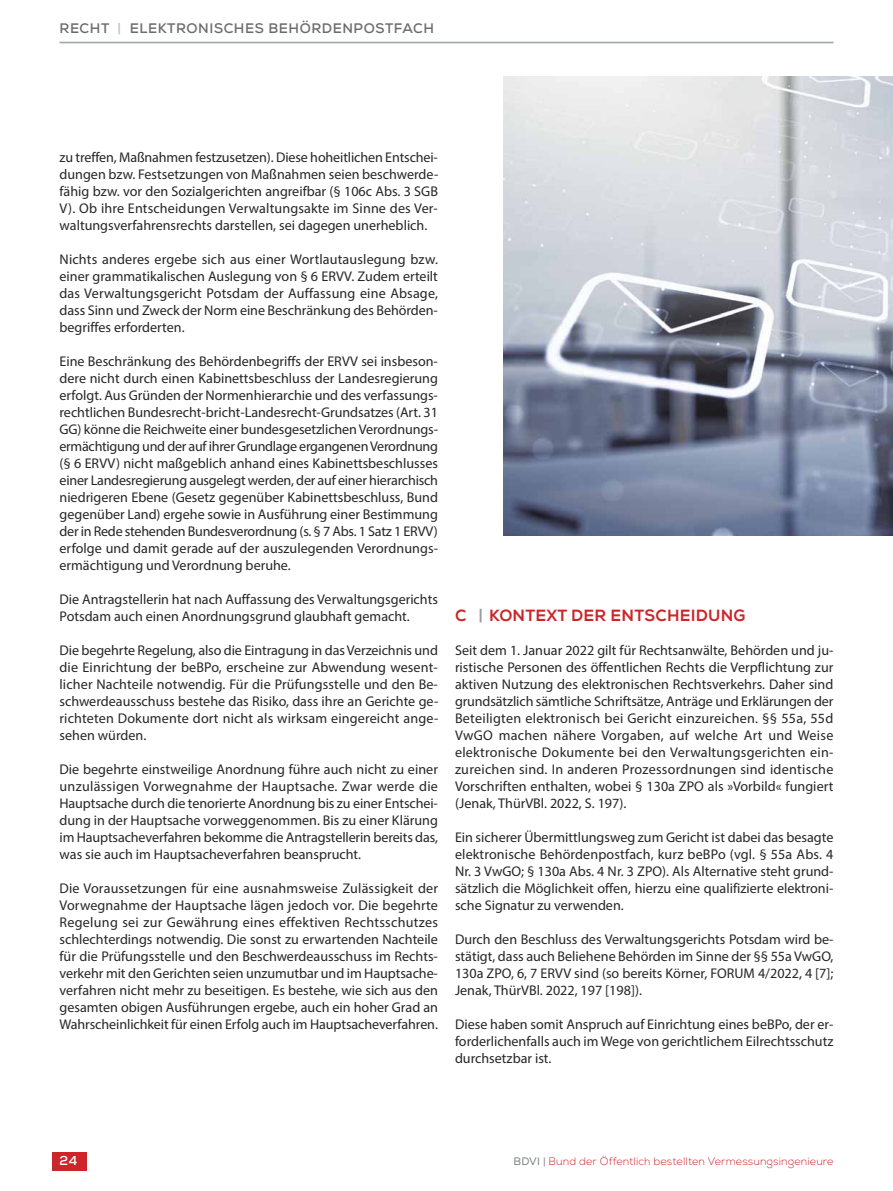
<style>
.page{position:relative;width:893px;height:1191px;background:#fff}
.page>*{position:absolute;margin:0;border:0;box-sizing:border-box;transform-origin:0 0}
.t1{font:800 16.2px "Nexa";letter-spacing:.015em;color:#cc262a}
.t2{font:14.1px/17px "Myriad Pro";color:#272526;text-align:justify}
.t3{font:700 13.8px "Nexa";letter-spacing:.04em;color:#6c6b6c}
.t4{font:700 12.9px "Nexa";color:#fff}
.t5{font:300 10.8px "Nexa";letter-spacing:.01em;color:#cc262a}
.s1{color:#c2c2c2}
.s2{color:#9b9da0}
.s3{font-weight:400;color:#7f8184}
.s4{color:#58595c}
</style>
<div class="page">
<hr style="left:60px;top:42px;width:773px;height:1px;background:#a5a7ab">
<div style="left:53px;top:1151px;width:34px;height:19px;background:#cc262a"></div>
<img style="left:504px;top:77px;width:389px;height:459px">
<p class="t3" style="left:60px;top:24px;width:376px">RECHT <span class="s1">|</span> ELEKTRONISCHES BEHÖRDENPOSTFACH</p>
<p class="t2" style="left:60px;top:150px;width:380px">zu treffen, Maßnahmen festzusetzen). Diese hoheitlichen Entschei&shy;dungen bzw. Festsetzungen von Maßnahmen seien beschwerde&shy;fähig bzw. vor den Sozialgerichten angreifbar (§ 106c Abs. 3 SGB V). Ob ihre Entscheidungen Verwaltungsakte im Sinne des Ver - waltungsverfahrensrechts darstellen, sei dagegen unerheblich.</p>
<p class="t2" style="left:60px;top:252px;width:380px">Nichts anderes ergebe sich aus einer Wortlautauslegung bzw. einer grammatikalischen Auslegung von § 6 ERVV. Zudem erteilt das Verwaltungsgericht Potsdam der Auffassung eine Absage, dass Sinn und Zweck der Norm eine Beschränkung des Behörden&shy;begriffes erforderten.</p>
<p class="t2" style="left:60px;top:354px;width:380px">Eine Beschränkung des Behördenbegriffs der ERVV sei insbeson&shy;dere nicht durch einen Kabinettsbeschluss der Landesregierung erfolgt. Aus Gründen der Normenhierarchie und des verfassungs&shy;rechtlichen Bundesrecht-bricht-Landesrecht-Grundsatzes (Art. 31<br>GG) könne die Reichweite einer bundesgesetzlichen Verordnungs - ermächtigung und der auf ihrer Grundlage ergangenen Verordnung (§ 6 ERVV) nicht maßgeblich anhand eines Kabinettsbeschlusses einer Landesregierung ausgelegt werden, der auf einer hierarchisch niedrigeren Ebene (Gesetz gegenüber Kabinettsbeschluss, Bund gegenüber Land) ergehe sowie in Ausführung einer Bestimmung der in Rede stehenden Bundesverordnung (s. § 7 Abs. 1 Satz 1 ERVV) erfolge und damit gerade auf der auszulegenden Verordnungs - ermächtigung und Verordnung beruhe.</p>
<p class="t2" style="left:60px;top:592px;width:380px">Die Antragstellerin hat nach Auffassung des Verwaltungsgerichts<br>Potsdam auch einen Anordnungsgrund glaubhaft gemacht.</p>
<p class="t2" style="left:60px;top:643px;width:380px">Die begehrte Regelung, also die Eintragung in das Verzeichnis und die Einrichtung der beBPo, erscheine zur Abwendung wesent&shy;licher Nachteile notwendig. Für die Prüfungsstelle und den Be - schwerdeausschuss bestehe das Risiko, dass ihre an Gerichte ge&shy;richteten Dokumente dort nicht als wirksam eingereicht ange&shy;sehen würden.</p>
<p class="t2" style="left:60px;top:762px;width:380px">Die begehrte einstweilige Anordnung führe auch nicht zu einer unzulässigen Vorwegnahme der Hauptsache. Zwar werde die Hauptsache durch die tenorierte Anordnung bis zu einer Entschei&shy;dung in der Hauptsache vorweggenommen. Bis zu einer Klärung im Hauptsacheverfahren bekomme die Antragstellerin bereits das, was sie auch im Hauptsacheverfahren beansprucht.</p>
<p class="t2" style="left:60px;top:881px;width:380px">Die Voraussetzungen für eine ausnahmsweise Zulässigkeit der Vorwegnahme der Hauptsache lägen jedoch vor. Die begehrte Regelung sei zur Gewährung eines effektiven Rechtsschutzes schlechter dings notwendig. Die sonst zu erwartenden Nachteile für die Prüfungsstelle und den Beschwerdeausschuss im Rechts&shy;verkehr mit den Gerichten seien unzumutbar und im Hauptsache - verfahren nicht mehr zu beseitigen. Es bestehe, wie sich aus den gesamten obigen Ausführungen ergebe, auch ein hoher Grad an Wahrscheinlichkeit für einen Erfolg auch im Hauptsacheverfahren.</p>
<p class="t1" style="left:455px;top:609px;width:292px">C <span class="s2">|</span> KONTEXT DER ENTSCHEIDUNG</p>
<p class="t2" style="left:455px;top:643px;width:380px">Seit dem 1. Januar 2022 gilt für Rechtsanwälte, Behörden und ju&shy;ristische Personen des öffentlichen Rechts die Verpflichtung zur aktiven Nutzung des elektronischen Rechtsverkehrs. Daher sind grundsätzlich sämtliche Schriftsätze, Anträge und Erklärungen der Beteiligten elektronisch bei Gericht einzureichen. §§ 55a, 55d VwGO machen nähere Vorgaben, auf welche Art und Weise elektronische Dokumente bei den Verwaltungsgerichten ein - zureichen sind. In anderen Prozessordnungen sind identische Vorschriften enthalten, wobei § 130a ZPO als »Vorbild« fungiert (Jenak, ThürVBl. 2022, S. 197).</p>
<p class="t2" style="left:455px;top:830px;width:380px">Ein sicherer Übermittlungsweg zum Gericht ist dabei das besagte elektronische Behördenpostfach, kurz beBPo (vgl. § 55a Abs. 4<br>Nr. 3 VwGO; § 130a Abs. 4 Nr. 3 ZPO). Als Alternative steht grund&shy;sätzlich die Möglichkeit offen, hierzu eine qualifizierte elektroni - sche Signatur zu verwenden.</p>
<p class="t2" style="left:455px;top:932px;width:380px">Durch den Beschluss des Verwaltungsgerichts Potsdam wird be - stätigt, dass auch Beliehene Behörden im Sinne der §§ 55a VwGO, 130a ZPO, 6, 7 ERVV sind (so bereits Körner, FORUM 4/2022, 4 [7]; Jenak, ThürVBl. 2022, 197 [198]).</p>
<p class="t2" style="left:455px;top:1017px;width:380px">Diese haben somit Anspruch auf Einrichtung eines beBPo, der er&shy;forderlichenfalls auch im Wege von gerichtlichem Eilrechtsschutz durchsetzbar ist.</p>
<p class="t4" style="left:60px;top:1156px;width:19px">24</p>
<p class="t5" style="left:514px;top:1157px;width:321px"><span class="s3">BDVI</span> <span class="s4">|</span> Bund der Öffentlich bestellten Vermessungsingenieure</p>
</div>
